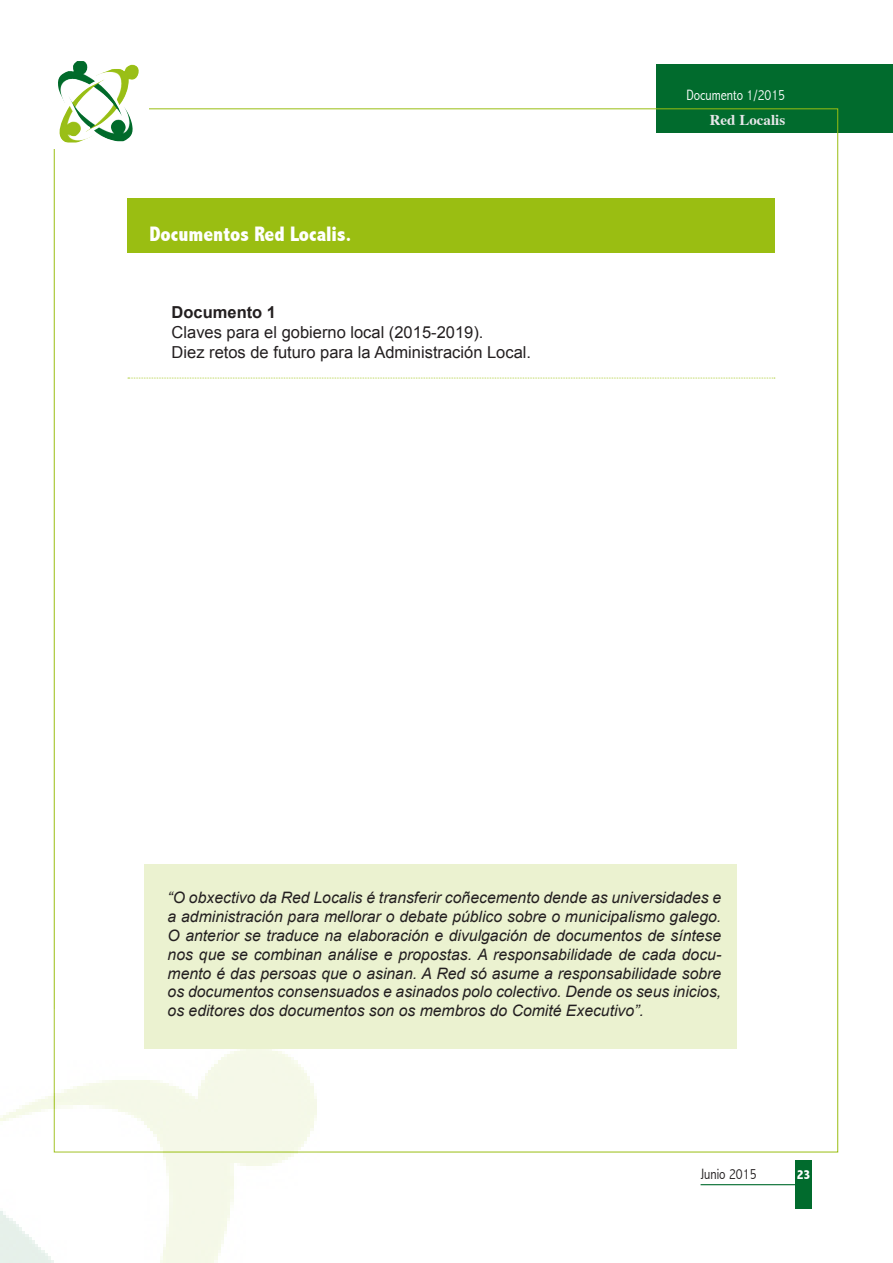
<style>
.page{position:relative;width:893px;height:1263px;background:#fff}
.page>*{position:absolute;margin:0;border:0;box-sizing:border-box;transform-origin:0 0}
.t1{font:800 condensed 21px "Abadi";color:#fff}
.t2{font:16.5px/19.8px "Arial";color:#231f20}
.t3{font:700 16.5px "Arial";color:#231f20}
.t4{font:italic 15.75px/18.9px "Arial";color:#231f20;text-align:justify}
.t5{font:300 condensed 15px "Abadi";color:#fff}
.t6{font:700 15px "Times";color:#e6e7e9}
.t7{font:300 condensed 15px "Abadi";color:#231f20}
.t8{font:800 condensed 13.5px "Abadi";color:#fff}
</style>
<div class="page">
<div style="left:656px;top:64px;width:236px;height:68px;background:#016b2d"></div>
<div style="left:795px;top:1160px;width:17px;height:49px;background:#016b2d"></div>
<hr style="left:701px;top:1184px;width:106px;height:1px;background:#016b2d">
<img style="left:58px;top:63px;width:80px;height:78px">
<img style="left:0;top:1009px;width:320px;height:254px">
<div style="left:144px;top:864px;width:592px;height:185px;background:#ebf2d0"></div>
<div style="left:128px;top:198px;width:647px;height:54px;background:#9abe12"></div>
<svg style="left:128px;top:378px;width:647px;height:1px"></svg>
<h1 class="t1" style="left:149px;top:223px;width:204px">Documentos Red Localis.</h1>
<p class="t3" style="left:172px;top:303px;width:106px">Documento 1</p>
<p class="t2" style="left:172px;top:322px;width:361px">Claves para el gobierno local (2015-2019).<br>Diez retos de futuro para la Administración Local.</p>
<p class="t5" style="left:686px;top:87px;width:100px">Documento 1/2015</p>
<p class="t6" style="left:710px;top:114px;width:77px">Red Localis</p>
<p class="t4" style="left:168px;top:888px;width:555px">“O obxectivo da Red Localis é transferir coñecemento dende as universidades e a administración para mellorar o debate público sobre o municipalismo galego.<br>O anterior se traduce na elaboración e divulgación de documentos de síntese nos que se combinan análise e propostas. A responsabilidade de cada docu&shy;mento é das persoas que o asinan. A Red só asume a responsabilidade sobre os documentos consensuados e asinados polo colectivo. Dende os seus inicios, os editores dos documentos son os membros do Comité Executivo”.</p>
<p class="t7" style="left:701px;top:1166px;width:57px">Junio 2015</p>
<p class="t8" style="left:797px;top:1167px;width:15px">23</p>
</div>
